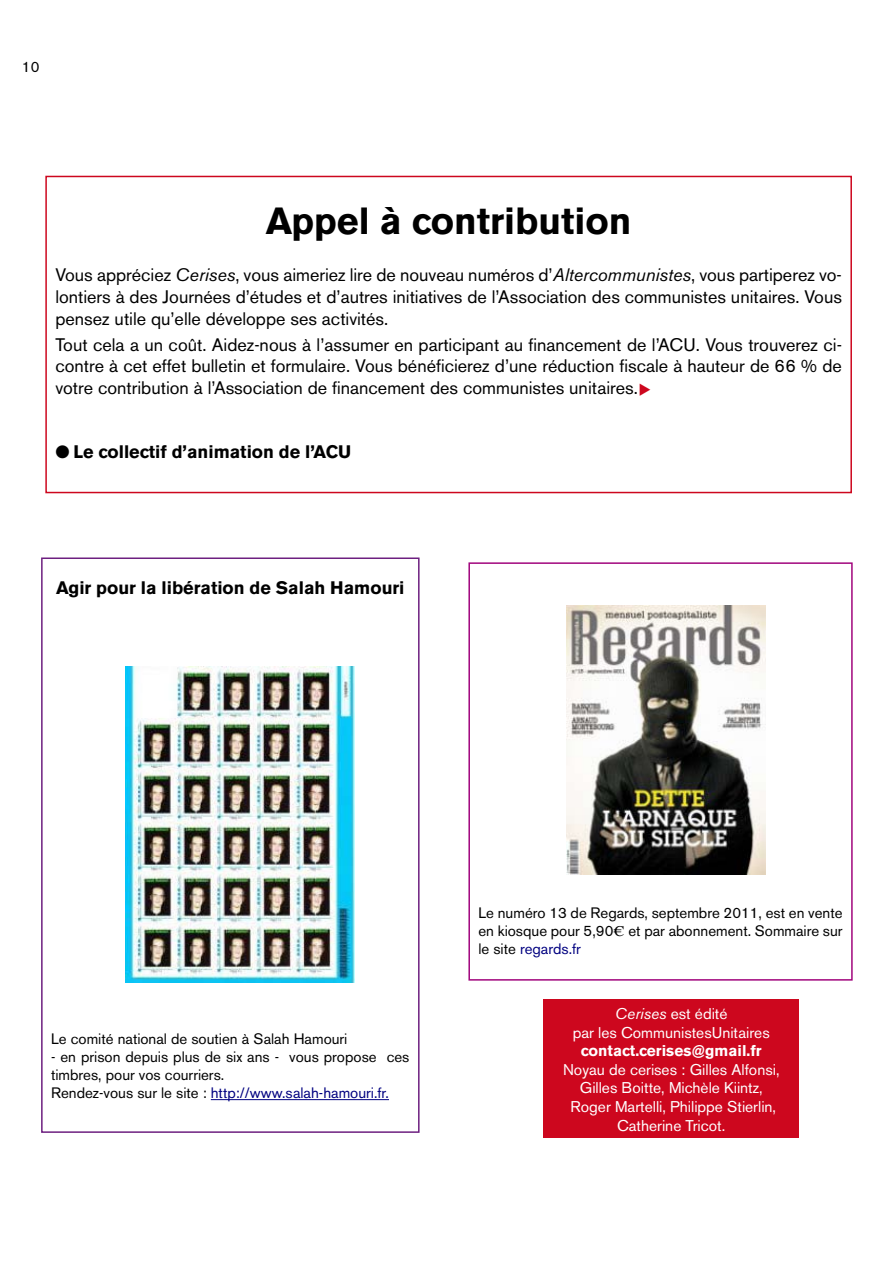
<style>
.page{position:relative;width:893px;height:1263px;background:#fff}
.page>*{position:absolute;margin:0;border:0;box-sizing:border-box;transform-origin:0 0}
.t1{font:700 37.5px "Akzidenz Grotesk BE";color:#000}
.t2{font:18px/21.6px "Akzidenz Grotesk BE";color:#000;text-align:justify}
.t3{font:700 18px "Akzidenz Grotesk BE";color:#000}
.t4{font:15.45px/18.6px "Akzidenz Grotesk BE";color:#fff;text-align:center}
.t5{font:700 15.45px "Akzidenz Grotesk BE";color:#fff}
.t6{font:15px/18px "Akzidenz Grotesk BE";color:#000}
.s1{font-style:italic}
.s2{color:#000080}
.s3{font-family:"Times"}
</style>
<div class="page">
<hr style="left:211px;top:1099px;width:178px;height:1px;background:#000080">
<div style="left:41px;top:557px;width:379px;height:576px;border:2px solid #6d1f80"></div>
<div style="left:468px;top:562px;width:385px;height:419px;border:2px solid #a1057d"></div>
<img style="left:566px;top:606px;width:200px;height:269px">
<div style="left:544px;top:999px;width:255px;height:139px;background:#cd071e"></div>
<img style="left:125px;top:667px;width:229px;height:315px">
<div style="left:45px;top:176px;width:807px;height:317px;border:2px solid #cd071e"></div>
<p class="t6" style="left:22px;top:58px;width:19px">10</p>
<h1 class="t1" style="left:266px;top:199px;width:367px">Appel à contribution</h1>
<p class="t2" style="left:55px;top:264px;width:788px">Vous appréciez <span class="s1">Cerises</span>, vous aimeriez lire de nouveau numéros d’<span class="s1">Altercommunistes</span>, vous partiperez vo&shy;lontiers à des Journées d’études et d’autres initiatives de l’Association des communistes unitaires. Vous pensez utile qu’elle développe ses activités.</p>
<p class="t2" style="left:55px;top:333px;width:788px">Tout cela a un coût. Aidez-nous à l’assumer en participant au financement de l’ACU. Vous trouverez ci&shy;contre à cet effet bulletin et formulaire. Vous bénéficierez d’une réduction fiscale à hauteur de 66 % de votre contribution à l’Association de financement des communistes unitaires.</p>
<p class="t3" style="left:55px;top:441px;width:297px">● Le collectif d’animation de l’ACU</p>
<p class="t3" style="left:56px;top:577px;width:350px">Agir pour la libération de Salah Hamouri</p>
<p class="t6" style="left:51px;top:1030px;width:298px">Le comité national de soutien à Salah Hamouri</p>
<p class="t6" style="left:51px;top:1048px;width:360px">- en prison depuis plus de six ans - vous propose ces timbres, pour vos courriers.<br>Rendez-vous sur le site : <span class="s2">http://www.salah-hamouri.fr.</span></p>
<p class="t6" style="left:478px;top:904px;width:366px;text-align:justify">Le numéro 13 de Regards, septembre 2011, est en vente en kiosque pour 5,90<span class="s3">€</span> et par abonnement. Sommaire sur le site <span class="s2">regards.fr</span></p>
<p class="t4" style="left:573px;top:1004px;width:198px"><span class="s1">Cerises</span> est édité<br>par les CommunistesUnitaires</p>
<p class="t5" style="left:581px;top:1042px;width:182px">contact.cerises@gmail.fr</p>
<p class="t4" style="left:563px;top:1060px;width:218px">Noyau de cerises : Gilles Alfonsi,<br>Gilles Boitte, Michèle Kiintz,<br>Roger Martelli, Philippe Stierlin,<br>Catherine Tricot.</p>
</div>
